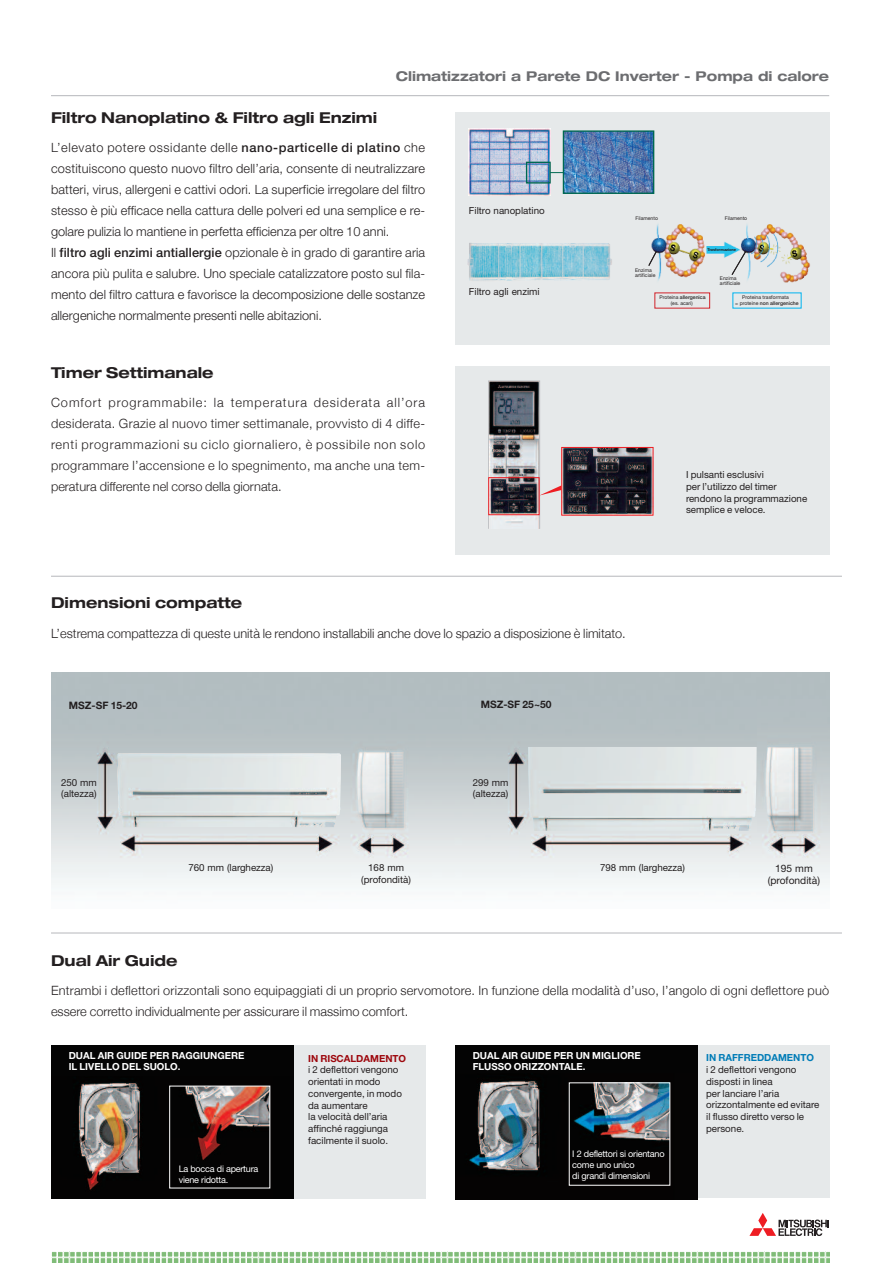
<style>
.page{position:relative;width:893px;height:1263px;background:#fff}
.page>*{position:absolute;margin:0;border:0;box-sizing:border-box;transform-origin:0 0}
.t1{font:700 expanded 15px "Helvetica Neue";color:#231f20}
.t2{font:700 expanded 13.5px "Helvetica Neue";color:#6c6d70}
.t3{font:300 12.75px/21px "Helvetica Neue";letter-spacing:.005em;color:#231f20}
.t4{font:700 10.2px "Helvetica Neue";color:#231f20}
.t5{font:10.2px/12.3px "Helvetica Neue";color:#231f20;text-align:center}
.t6{font:9.75px/11.7px "Helvetica Neue";color:#231f20}
.t7{font:700 9.75px/11.7px "Helvetica Neue";color:#fff}
.t8{font:700 9.75px "Helvetica Neue";color:#007cb7}
.t9{font:700 9.75px "Helvetica Neue";color:#9d070d}
.t10{font:9.15px/10.9px "Helvetica Neue";letter-spacing:-.025em;color:#fff}
.t11{font:9px/10.9px "Helvetica Neue";letter-spacing:-.025em;color:#fff}
.t12{font:5.1px/5.4px "Helvetica Neue";color:#231f20}
.t13{font:700 3.9px "Helvetica Neue";color:#231f20}
.s1{font-weight:500}
</style>
<div class="page">
<div style="left:660px;top:1045px;width:169px;height:153px;background:#e6e9ea"></div>
<div style="left:455px;top:1045px;width:242px;height:154px;background:#040404"></div>
<img style="left:469px;top:1080px;width:202px;height:106px">
<img style="left:571px;top:1084px;width:97px;height:99px">
<div style="left:256px;top:1045px;width:169px;height:153px;background:#e6e9ea"></div>
<div style="left:51px;top:1045px;width:242px;height:153px;background:#040404"></div>
<img style="left:78px;top:1082px;width:193px;height:108px">
<img style="left:171px;top:1088px;width:97px;height:98px">
<div style="left:169px;top:1086px;width:101px;height:102px;border:1px solid #fff"></div>
<img style="left:51px;top:672px;width:412px;height:213px">
<img style="left:463px;top:672px;width:366px;height:213px">
<img style="left:528px;top:747px;width:229px;height:84px">
<img style="left:117px;top:753px;width:224px;height:74px">
<img style="left:757px;top:700px;width:72px;height:132px">
<svg style="left:51px;top:1251px;width:778px;height:12px"></svg>
<svg style="left:749px;top:1213px;width:80px;height:23px"></svg>
<div style="left:455px;top:366px;width:374px;height:189px;background:#e6e9ea"></div>
<img style="left:563px;top:449px;width:88px;height:65px">
<div style="left:561px;top:447px;width:92px;height:69px;border:1px solid #ee1d23"></div>
<svg style="left:540px;top:485px;width:21px;height:11px"></svg>
<img style="left:490px;top:383px;width:48px;height:140px">
<div style="left:488px;top:381px;width:52px;height:148px;border:1px solid #bcbdc0"></div>
<div style="left:488px;top:477px;width:52px;height:38px;border:1px solid #ee1d23"></div>
<hr style="left:51px;top:576px;width:791px;height:1px;background:#b6b7bb">
<hr style="left:51px;top:932px;width:791px;height:1px;background:#b6b7bb">
<hr style="left:51px;top:95px;width:778px;height:1px;background:#b6b7bb">
<div style="left:455px;top:112px;width:374px;height:232px;background:#e6e9ea"></div>
<img style="left:467px;top:243px;width:145px;height:37px">
<img style="left:469px;top:129px;width:81px;height:67px">
<img style="left:565px;top:132px;width:87px;height:60px">
<div style="left:563px;top:130px;width:91px;height:64px;border:1px solid #006951"></div>
<div style="left:526px;top:162px;width:25px;height:22px;border:1px solid #006951"></div>
<svg style="left:550px;top:172px;width:13px;height:1px"></svg>
<img style="left:651px;top:224px;width:159px;height:59px">
<svg style="left:648px;top:251px;width:8px;height:15px"></svg>
<svg style="left:732px;top:251px;width:14px;height:24px"></svg>
<p class="t2" style="left:396px;top:71px;width:435px">Climatizzatori a Parete DC Inverter - Pompa di calore</p>
<p class="t1" style="left:51px;top:112px;width:328px">Filtro Nanoplatino &amp; Filtro agli Enzimi</p>
<p class="t3" style="left:51px;top:138px;width:376px">L’elevato potere ossidante delle <span class="s1">nano-particelle di platino</span> che costituiscono questo nuovo filtro dell’aria, consente di neutralizzare batteri, virus, allergeni e cattivi odori. La superficie irregolare del filtro stesso è più efficace nella cattura delle polveri ed una semplice e re&shy;golare pulizia lo mantiene in perfetta efficienza per oltre 10 anni.<br>Il <span class="s1">filtro agli enzimi antiallergie</span> opzionale è in grado di garantire aria ancora più pulita e salubre. Uno speciale catalizzatore posto sul fila&shy;mento del filtro cattura e favorisce la decomposizione delle sostanze allergeniche normalmente presenti nelle abitazioni.</p>
<p class="t1" style="left:51px;top:367px;width:164px">Timer Settimanale</p>
<p class="t3" style="left:51px;top:392px;width:376px;text-align:justify">Comfort programmabile: la temperatura desiderata all’ora desiderata. Grazie al nuovo timer settimanale, provvisto di 4 diffe&shy;renti programmazioni su ciclo giornaliero, è possibile non solo programmare l’accensione e lo spegnimento, ma anche una tem&shy;peratura differente nel corso della giornata.</p>
<p class="t6" style="left:469px;top:206px;width:77px">Filtro nanoplatino</p>
<p class="t6" style="left:469px;top:287px;width:72px">Filtro agli enzimi</p>
<p class="t12" style="left:636px;top:216px;width:24px">Filamento</p>
<p class="t12" style="left:725px;top:216px;width:24px">Filamento</p>
<p class="t13" style="left:707px;top:248px;width:30px">Trasformazione</p>
<p class="t12" style="left:635px;top:268px;width:22px">Enzima artificiale</p>
<p class="t12" style="left:660px;top:295px;width:47px;text-align:center">Proteina <span class="s1">allergenica </span>(es. acari)</p>
<p class="t12" style="left:720px;top:276px;width:22px">Enzima artificiale</p>
<p class="t12" style="left:735px;top:295px;width:65px;text-align:center">Proteina trasformata<br>= proteine <span class="s1">non allergeniche</span></p>
<p class="t6" style="left:686px;top:470px;width:123px">I pulsanti esclusivi<br>per l’utilizzo del timer rendono la programmazione semplice e veloce.</p>
<p class="t1" style="left:51px;top:598px;width:193px">Dimensioni compatte</p>
<p class="t3" style="left:51px;top:622px;width:576px">L’estrema compattezza di queste unità le rendono installabili anche dove lo spazio a disposizione è limitato.</p>
<p class="t4" style="left:69px;top:702px;width:70px">MSZ-SF 15-20</p>
<p class="t6" style="left:61px;top:777px;width:37px">250 mm (altezza)</p>
<p class="t4" style="left:481px;top:701px;width:72px">MSZ-SF 25~50</p>
<p class="t6" style="left:473px;top:777px;width:37px">299 mm (altezza)</p>
<p class="t6" style="left:188px;top:863px;width:87px">760 mm (larghezza)</p>
<p class="t6" style="left:361px;top:863px;width:51px;text-align:center">168 mm (profondità)</p>
<p class="t6" style="left:600px;top:863px;width:87px">798 mm (larghezza)</p>
<p class="t5" style="left:768px;top:863px;width:54px">195 mm (profondità)</p>
<p class="t1" style="left:51px;top:955px;width:128px">Dual Air Guide</p>
<p class="t3" style="left:51px;top:980px;width:780px">Entrambi i deflettori orizzontali sono equipaggiati di un proprio servomotore. In funzione della modalità d’uso, l’angolo di ogni deflettore può essere corretto individualmente per assicurare il massimo comfort.</p>
<p class="t7" style="left:69px;top:1050px;width:177px">DUAL AIR GUIDE PER RAGGIUNGERE<br>IL LIVELLO DEL SUOLO.</p>
<p class="t11" style="left:179px;top:1164px;width:81px">La bocca di apertura viene ridotta.</p>
<p class="t9" style="left:308px;top:1055px;width:99px">IN RISCALDAMENTO</p>
<p class="t6" style="left:308px;top:1065px;width:95px">i 2 deflettori vengono orientati in modo convergente, in modo da aumentare<br>la velocità dell’aria affinché raggiunga facilmente il suolo.</p>
<p class="t7" style="left:473px;top:1050px;width:170px">DUAL AIR GUIDE PER UN MIGLIORE<br>FLUSSO ORIZZONTALE.</p>
<p class="t10" style="left:572px;top:1149px;width:94px">I 2 deflettori si orientano come uno unico<br>di grandi dimensioni</p>
<p class="t8" style="left:706px;top:1054px;width:109px">IN RAFFREDDAMENTO</p>
<p class="t6" style="left:706px;top:1065px;width:115px">i 2 deflettori vengono disposti in linea<br>per lanciare l’aria orizzontalmente ed evitare il flusso diretto verso le persone.</p>
</div>
